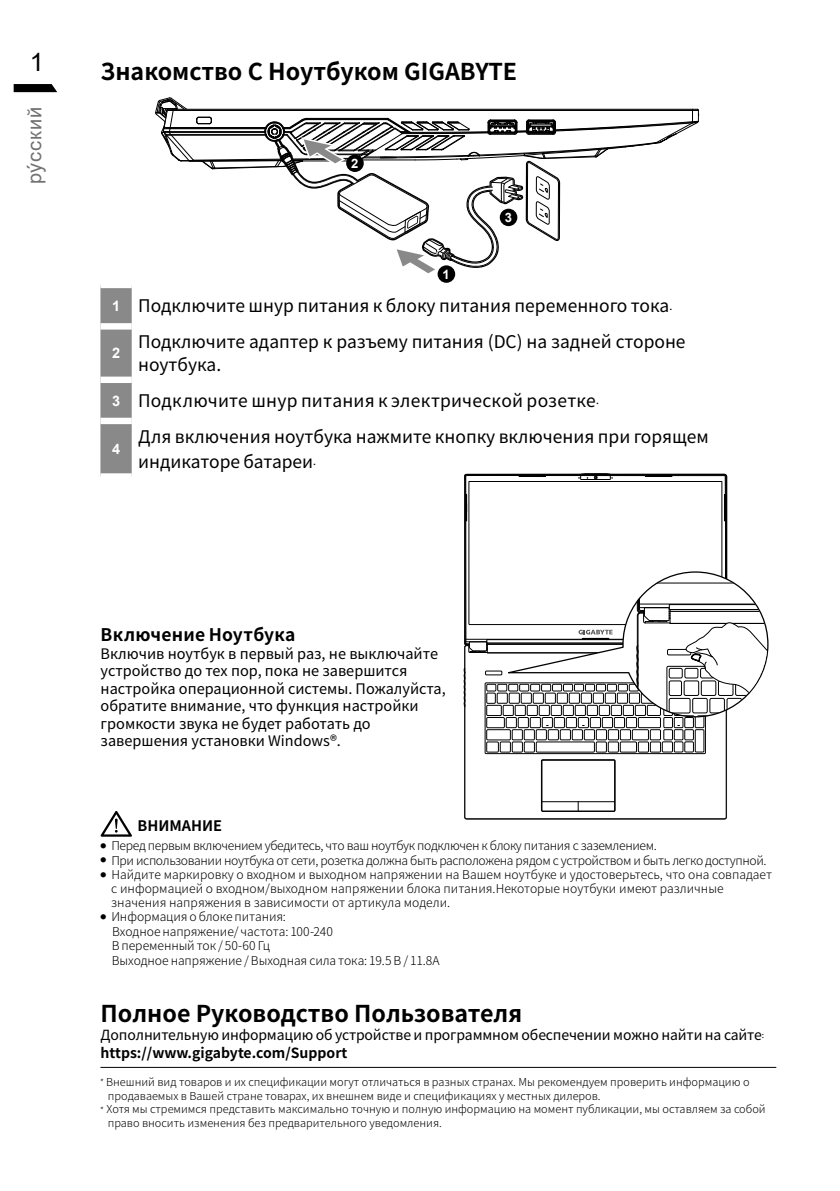
<style>
.page{position:relative;width:840px;height:1191px;background:#fff}
.page>*{position:absolute;margin:0;border:0;box-sizing:border-box;transform-origin:0 0}
.t1{font:25.4px "Arial";color:#000}
.t2{font:700 23.2px "Noto Sans CJ Ktc";color:#000}
.t3{font:20px "Arial";letter-spacing:.04em;color:#727171}
.t4{font:17.4px/25.4px "Noto Sans CJ Ktc";color:#000}
.t5{font:17.4px/23.2px "Noto Sans CJ Ksc";color:#000}
.t6{font:700 17.4px "Noto Sans CJ Ktc";letter-spacing:.01em;color:#000}
.t7{font:14.4px/17.4px "Noto Sans CJ Ksc";color:#000}
.t8{font:700 14.4px "Noto Sans CJ Ktc";color:#000}
.t9{font:700 14.4px "Arial";color:#fff}
.t10{font:14px/18px "Noto Sans CJ Ktc";letter-spacing:-.01em;color:#000}
.t11{font:700 13px "Arial";color:#fff}
.t12{font:300 12.2px/14.4px "Noto Sans CJ Ktc";letter-spacing:-.01em;color:#000}
.t13{font:300 12.2px "Noto Sans CJ Ktc";letter-spacing:-.03em;color:#000}
.t14{font:300 11px "Noto Sans CJ Ktc";color:#000}
.s1{font-family:"Arial";font-weight:700;font-size:14.4px;color:#fff}
.s2{font-family:"Adobe Arabic"}
.s3{font-weight:700}
.s4{font-family:"Adobe Arabic";font-weight:400;font-size:11.6px}
</style>
<div class="page">
<svg style="left:14px;top:84px;width:43px;height:8px"></svg>
<svg style="left:100px;top:811px;width:32px;height:25px"></svg>
<hr style="left:100px;top:1067px;width:675px;height:1px;background:#000">
<svg style="left:100px;top:288px;width:32px;height:185px;background:#8c8c8c"></svg>
<div style="left:100px;top:323px;width:32px;height:6px;background:#fff"></div>
<div style="left:100px;top:376px;width:32px;height:7px;background:#fff"></div>
<div style="left:100px;top:418px;width:32px;height:6px;background:#fff"></div>
<div style="left:437px;top:265px;width:18px;height:18px;background:#000;border-radius:50%"></div>
<svg style="left:155px;top:97px;width:543px;height:176px"></svg>
<svg style="left:463px;top:473px;width:264px;height:346px"></svg>
<svg style="left:464px;top:474px;width:304px;height:244px"></svg>
<h1 class="t1" style="left:30px;top:45px;width:16px">1</h1>
<h3 class="t3" style="left:21px;top:184px;width:79px;rotate:-90deg">русский</h3>
<h3 class="t3" style="left:24px;top:165px;width:5px;rotate:-90deg">́</h3>
<h2 class="t2" style="left:101px;top:59px;width:418px">Знакомство С Ноутбуком GIGABYTE</h2>
<p class="t11" style="left:351px;top:154px;width:9px">2</p>
<p class="t11" style="left:442px;top:265px;width:9px">1</p>
<p class="t11" style="left:504px;top:208px;width:9px">3</p>
<h3 class="t4" style="left:112px;top:294px;width:561px"><span class="s1">1</span> Подключите шнур питания к блоку питания переменного тока<span class="s2">.</span></h3>
<p class="t9" style="left:112px;top:343px;width:10px">2</p>
<h3 class="t5" style="left:138px;top:330px;width:548px">Подключите адаптер к разъему питания (DC) на задней стороне ноутбука.</h3>
<h3 class="t4" style="left:112px;top:388px;width:488px"><span class="s1">3</span> Подключите шнур питания к электрической розетке<span class="s2">.</span></h3>
<p class="t9" style="left:112px;top:439px;width:10px">4</p>
<h3 class="t4" style="left:138px;top:424px;width:572px">Для включения ноутбука нажмите кнопку включения при горящем индикаторе батареи<span class="s2">.</span></h3>
<h3 class="t6" style="left:101px;top:624px;width:196px">Включение Ноутбука</h3>
<p class="t7" style="left:101px;top:645px;width:346px">Включив ноутбук в первый раз, не выключайте устройство до тех пор, пока не завершится настройка операционной системы. Пожалуйста, обратите внимание, что функция настройки громкости звука не будет работать до завершения установки Windows®.</p>
<p class="t8" style="left:137px;top:817px;width:86px">ВНИМАНИЕ</p>
<p class="t13" style="left:100px;top:839px;width:557px"><sup>●</sup> Перед первым включением убедитесь, что ваш ноутбук подключен к блоку питания с заземлением.</p>
<p class="t13" style="left:100px;top:853px;width:667px"><sup>●</sup> При использовании ноутбука от сети, розетка должна быть расположена рядом с устройством и быть легко доступной.</p>
<p class="t12" style="left:111px;top:868px;width:662px;text-indent:-11px"><sup>●</sup> Найдите маркировку о входном и выходном напряжении на Вашем ноутбуке и удостоверьтесь, что она совпадает с информацией о входном/выходном напряжении блока питания.Некоторые ноутбуки имеют различные значения напряжения в зависимости от артикула модели.</p>
<p class="t12" style="left:112px;top:909px;width:329px;text-indent:-11px"><sup>●</sup> Информация о блоке питания:<br>Входное напряжение/ частота: 100-240<br>В переменный ток / 50-60 Гц<br>Выходное напряжение / Выходная сила тока: 19.5 В / 11.8А</p>
<h2 class="t2" style="left:101px;top:1000px;width:423px">Полное Руководство Пользователя</h2>
<p class="t10" style="left:101px;top:1026px;width:664px">Дополнительную информацию об устройстве и программном обеспечении можно найти на сайте<span class="s2">: </span><span class="s3">https://www.gigabyte.com/Support</span></p>
<p class="t14" style="left:100px;top:1075px;width:650px"><span class="s4">*</span> Внешний вид товаров и их спецификации могут отличаться в разных странах. Мы рекомендуем проверить информацию о</p>
<p class="t14" style="left:108px;top:1089px;width:494px">продаваемых в Вашей стране товарах, их внешнем виде и спецификациях у местных дилеров.</p>
<p class="t14" style="left:100px;top:1102px;width:666px"><span class="s4">*</span> Хотя мы стремимся представить максимально точную и полную информацию на момент публикации, мы оставляем за собой</p>
<p class="t14" style="left:108px;top:1116px;width:335px">право вносить изменения без предварительного уведомления.</p>
</div>
